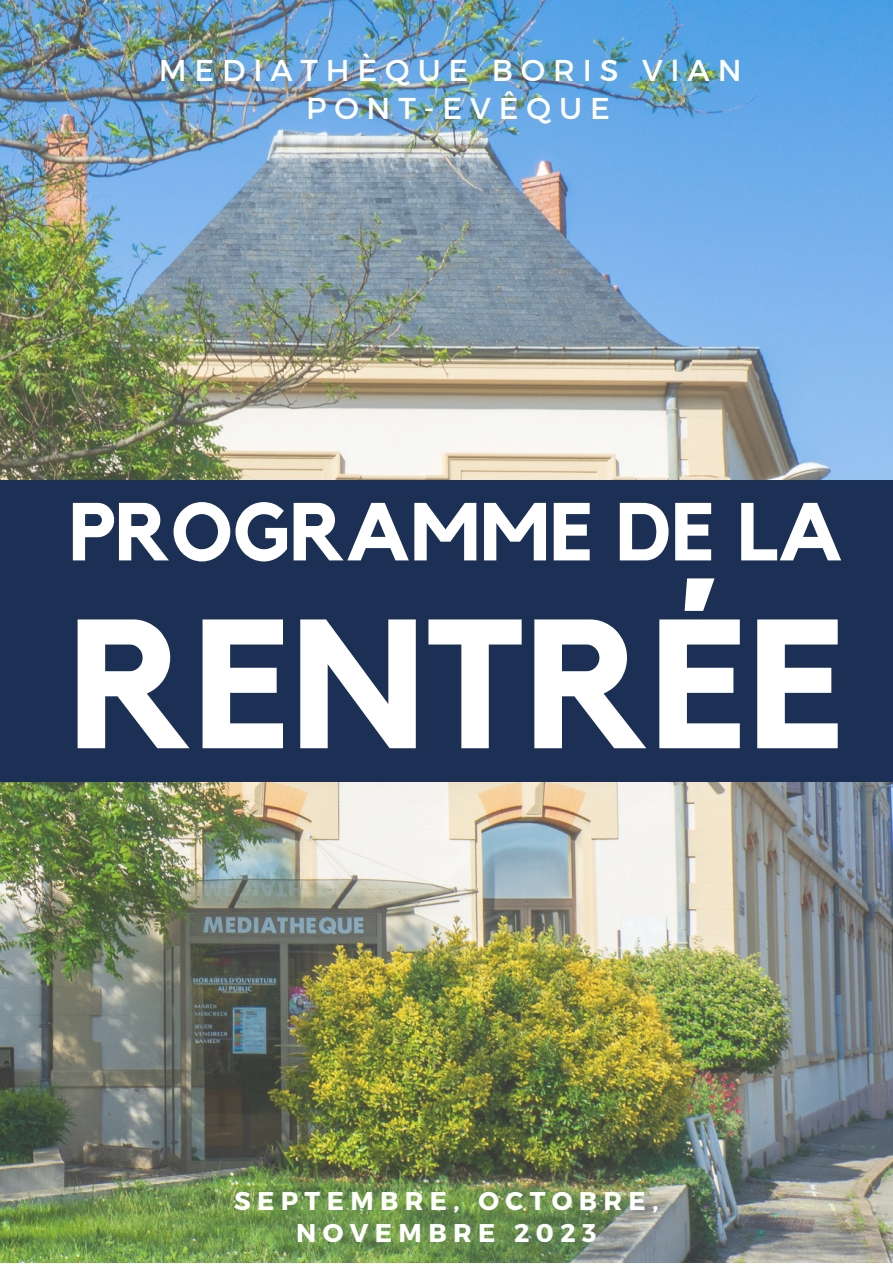
<style>
.page{position:relative;width:893px;height:1264px;background:#fff}
.page>*{position:absolute;margin:0;border:0;box-sizing:border-box;transform-origin:0 0}
.t1{font:700 181.5px "Kollektif";color:#fff}
.t2{font:700 81.15px "Kollektif";color:#fff}
.t3{font:30.15px "Montserrat";letter-spacing:.26em;color:#fff}
.t4{font:700 25.65px/31.5px "Montserrat";letter-spacing:.25em;color:#fff;text-align:center}
</style>
<div class="page">
<img style="left:0;top:0;width:892px;height:1262px">
<div style="left:0;top:481px;width:892px;height:300px;background:#1c3055"></div>
<p class="t3" style="left:159px;top:51px;width:584px">MEDIATHÈQUE BORIS VIAN</p>
<p class="t3" style="left:306px;top:88px;width:305px">PONT-EVÊQUE</p>
<p class="t2" style="left:69px;top:495px;width:775px">PROGRAMME DE LA</p>
<p class="t1" style="left:69px;top:601px;width:778px">RENTRÉE</p>
<p class="t4" style="left:234px;top:1183px;width:426px">SEPTEMBRE, OCTOBRE,<br>NOVEMBRE 2023</p>
</div>
